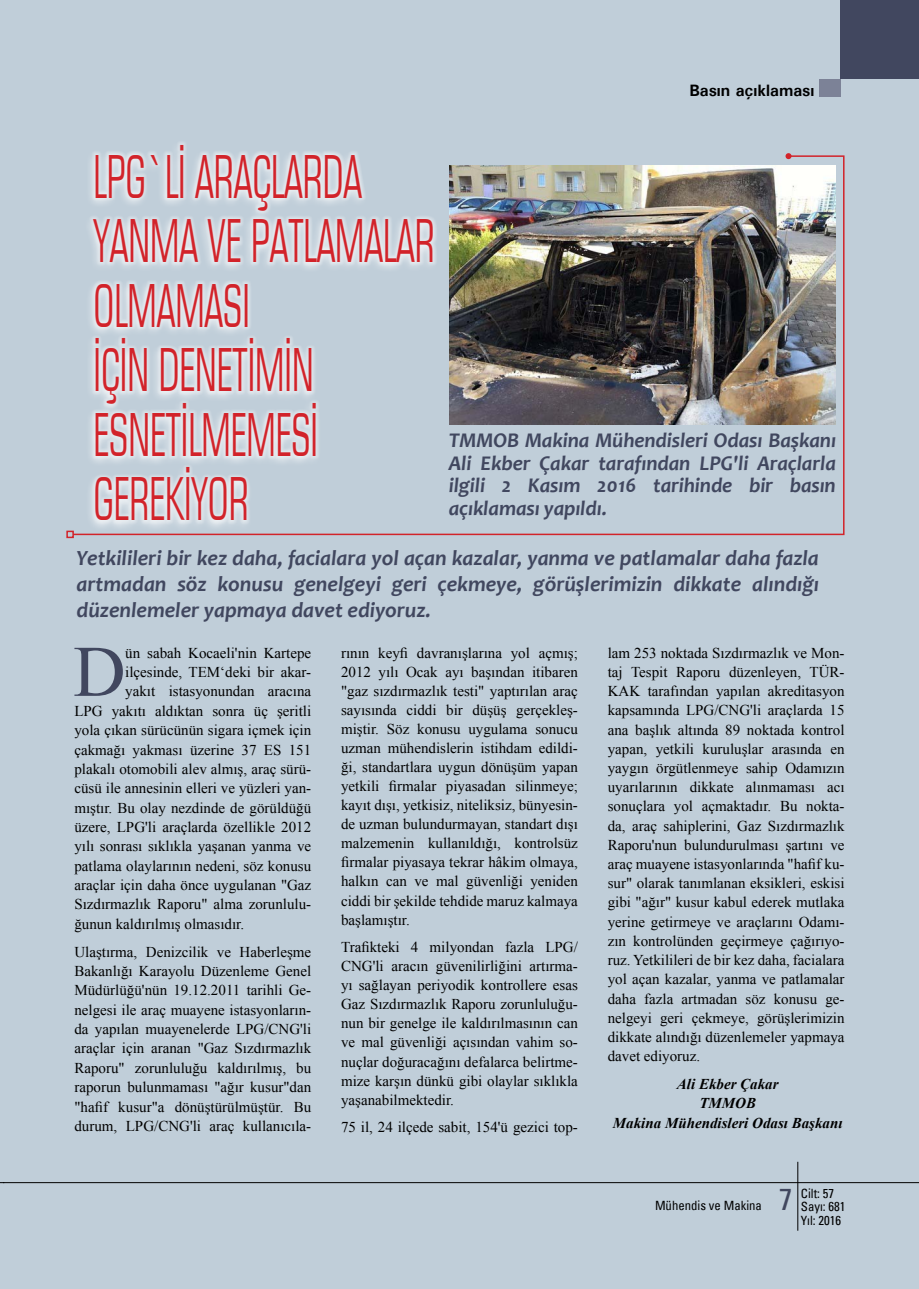
<style>
.page{position:relative;width:919px;height:1289px;background:#fff}
.page>*{position:absolute;margin:0;border:0;box-sizing:border-box;transform-origin:0 0}
.t1{font:72.6px "Times New Roman";color:#41475f}
.t2{font:condensed 58.5px/64.5px "Square 721 BT";color:#d2232a;scale:.65 1}
.t3{font:condensed 30px "Univers";color:#41475f}
.t4{font:italic 700 21.75px/26.2px "Candara";color:#41475f;text-align:justify}
.t5{font:italic 700 21px/22.5px "Candara";letter-spacing:-.005em;color:#41475f;text-align:justify}
.t6{font:700 16.5px "Univers";color:#000}
.t7{font:15px/19px "Times New Roman";color:#000;text-align:justify}
.t8{font:italic 700 15px/19.5px "Times New Roman";color:#000;text-align:center}
.t9{font:condensed 12.75px/13.5px "Univers";color:#000}
</style>
<div class="page">
<div style="left:0;top:0;width:918px;height:1288px;background:#c0ced9"></div>
<div style="left:840px;top:0;width:78px;height:79px;background:#41475f"></div>
<div style="left:819px;top:79px;width:21px;height:18px;background:#7c8297"></div>
<hr style="left:3px;top:1182px;width:915px;height:1px;background:#000">
<hr style="left:797px;top:1161px;width:1px;height:69px;background:#000">
<img style="left:74px;top:155px;width:771px;height:381px">
<svg style="left:785px;top:153px;width:6px;height:6px"></svg>
<div style="left:66px;top:530px;width:8px;height:8px;border:2px solid #d2232a"></div>
<div style="left:84px;top:141px;width:354px;height:391px;background:#c0ced9"></div>
<div style="left:89px;top:141px;width:348px;height:384px;background:#fff;opacity:.75"></div>
<p class="t6" style="left:689px;top:80px;width:126px">Basın açıklaması</p>
<h2 class="t2" style="left:94px;top:144px;width:526px">LPG`Lİ ARAÇLARDA<br>YANMA VE PATLAMALAR<br>OLMAMASI<br>İÇİN DENETİMİN<br>ESNETİLMEMESİ<br>GEREKİYOR</h2>
<h3 class="t5" style="left:449px;top:428px;width:388px">TMMOB Makina Mühendisleri Odası Başkanı Ali Ekber Çakar tarafından LPG'li Araçlarla ilgili 2 Kasım 2016 tarihinde bir basın açıklaması yapıldı.</h3>
<h3 class="t4" style="left:77px;top:544px;width:743px">Yetkilileri bir kez daha, facialara yol açan kazalar, yanma ve patlamalar daha fazla artmadan söz konusu genelgeyi geri çekmeye, görüşlerimizin dikkate alındığı düzenlemeler yapmaya davet ediyoruz.</h3>
<h1 class="t1" style="left:73px;top:622px;width:54px">D</h1>
<p class="t7" style="left:125px;top:643px;width:187px">ün sabah Kocaeli'nin Kartepe</p>
<p class="t7" style="left:125px;top:662px;width:187px">ilçesinde, TEM‘deki bir akar-</p>
<p class="t7" style="left:125px;top:681px;width:187px">yakıt istasyonundan aracına</p>
<p class="t7" style="left:74px;top:701px;width:238px">LPG yakıtı aldıktan sonra üç şeritli</p>
<p class="t7" style="left:74px;top:720px;width:238px">yola çıkan sürücünün sigara içmek için</p>
<p class="t7" style="left:74px;top:739px;width:238px">çakmağı yakması üzerine 37 ES 151</p>
<p class="t7" style="left:74px;top:759px;width:238px">plakalı otomobili alev almış, araç sürü-</p>
<p class="t7" style="left:74px;top:778px;width:238px">cüsü ile annesinin elleri ve yüzleri yan-</p>
<p class="t7" style="left:74px;top:797px;width:238px">mıştır. Bu olay nezdinde de görüldüğü</p>
<p class="t7" style="left:74px;top:817px;width:238px">üzere, LPG'li araçlarda özellikle 2012</p>
<p class="t7" style="left:74px;top:836px;width:238px">yılı sonrası sıklıkla yaşanan yanma ve</p>
<p class="t7" style="left:74px;top:855px;width:238px">patlama olaylarının nedeni, söz konusu</p>
<p class="t7" style="left:74px;top:875px;width:238px">araçlar için daha önce uygulanan "Gaz</p>
<p class="t7" style="left:74px;top:894px;width:238px">Sızdırmazlık Raporu" alma zorunlulu-</p>
<p class="t7" style="left:74px;top:914px;width:171px">ğunun kaldırılmış olmasıdır.</p>
<p class="t7" style="left:74px;top:941px;width:238px">Ulaştırma, Denizcilik ve Haberleşme Bakanlığı Karayolu Düzenleme Genel Müdürlüğü'nün 19.12.2011 tarihli Ge&shy;nelgesi ile araç muayene istasyonların&shy;da yapılan muayenelerde LPG/CNG'li araçlar için aranan "Gaz Sızdırmazlık Raporu" zorunluluğu kaldırılmış, bu raporun bulunmaması "ağır kusur"dan "hafif kusur"a dönüştürülmüştür. Bu durum, LPG/CNG'li araç kullanıcıla-</p>
<p class="t7" style="left:341px;top:643px;width:238px">rının keyfi davranışlarına yol açmış; 2012 yılı Ocak ayı başından itibaren "gaz sızdırmazlık testi" yaptırılan araç sayısında ciddi bir düşüş gerçekleş&shy;miştir. Söz konusu uygulama sonucu uzman mühendislerin istihdam edildi&shy;ği, standartlara uygun dönüşüm yapan yetkili firmalar piyasadan silinmeye; kayıt dışı, yetkisiz, niteliksiz, bünyesin&shy;de uzman bulundurmayan, standart dışı malzemenin kullanıldığı, kontrolsüz firmalar piyasaya tekrar hâkim olmaya, halkın can ve mal güvenliği yeniden ciddi bir şekilde tehdide maruz kalmaya başlamıştır.</p>
<p class="t7" style="left:341px;top:937px;width:238px">Trafikteki 4 milyondan fazla LPG/ CNG'li aracın güvenilirliğini artırma&shy;yı sağlayan periyodik kontrollere esas Gaz Sızdırmazlık Raporu zorunluluğu&shy;nun bir genelge ile kaldırılmasının can ve mal güvenliği açısından vahim so&shy;nuçlar doğuracağını defalarca belirtme&shy;mize karşın dünkü gibi olaylar sıklıkla yaşanabilmektedir.</p>
<p class="t7" style="left:341px;top:1117px;width:238px">75 il, 24 ilçede sabit, 154'ü gezici top-</p>
<p class="t7" style="left:607px;top:643px;width:238px">lam 253 noktada Sızdırmazlık ve Mon&shy;taj Tespit Raporu düzenleyen, TÜR-KAK tarafından yapılan akreditasyon kapsamında LPG/CNG'li araçlarda 15 ana başlık altında 89 noktada kontrol yapan, yetkili kuruluşlar arasında en yaygın örgütlenmeye sahip Odamızın uyarılarının dikkate alınmaması acı sonuçlara yol açmaktadır. Bu nokta&shy;da, araç sahiplerini, Gaz Sızdırmazlık Raporu'nun bulundurulması şartını ve araç muayene istasyonlarında "hafif ku&shy;sur" olarak tanımlanan eksikleri, eskisi gibi "ağır" kusur kabul ederek mutlaka yerine getirmeye ve araçlarını Odamı&shy;zın kontrolünden geçirmeye çağırıyo&shy;ruz. Yetkilileri de bir kez daha, facialara yol açan kazalar, yanma ve patlamalar daha fazla artmadan söz konusu ge&shy;nelgeyi geri çekmeye, görüşlerimizin dikkate alındığı düzenlemeler yapmaya davet ediyoruz.</p>
<p class="t8" style="left:613px;top:1073px;width:231px">Ali Ekber Çakar<br>TMMOB<br>Makina Mühendisleri Odası Başkanı</p>
<p class="t9" style="left:655px;top:1198px;width:108px">Mühendis ve Makina</p>
<h3 class="t3" style="left:779px;top:1179px;width:15px">7</h3>
<p class="t9" style="left:800px;top:1186px;width:46px">Cilt: 57<br>Sayı: 681<br>Yıl: 2016</p>
</div>
